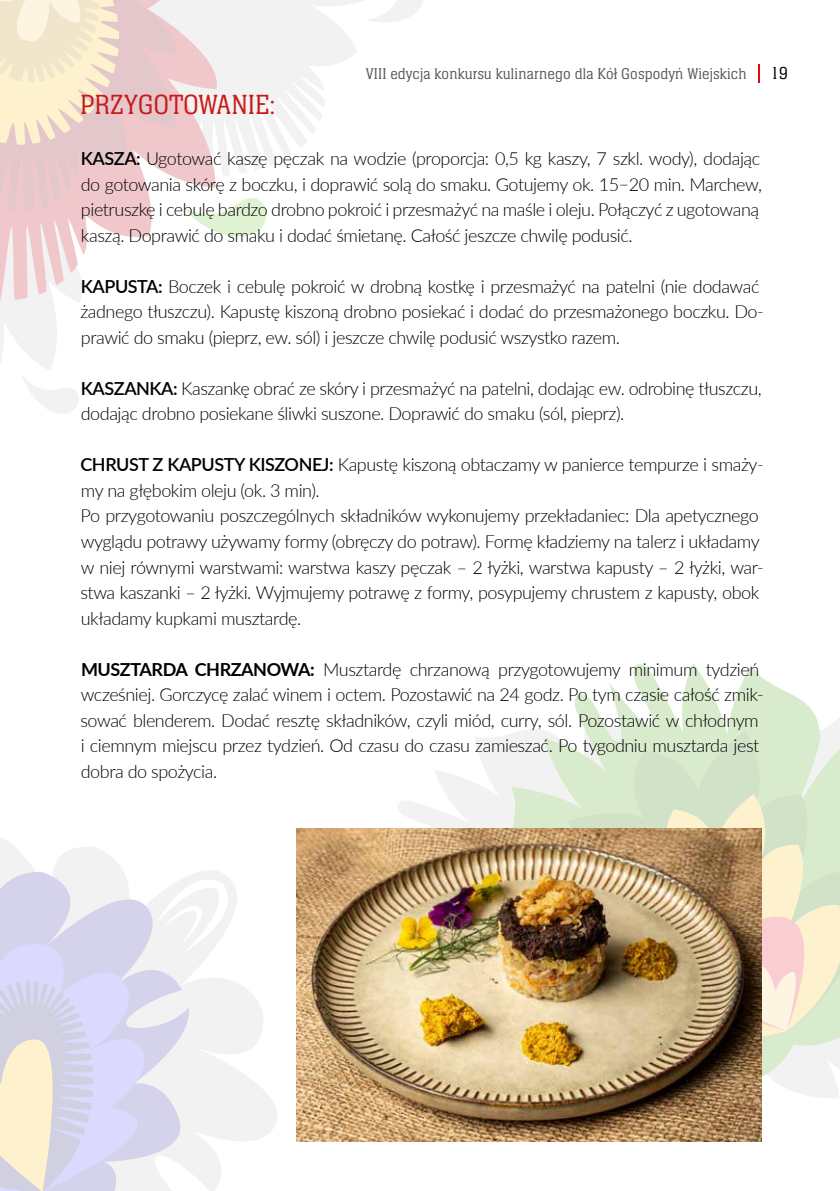
<style>
.page{position:relative;width:840px;height:1191px;background:#fff}
.page>*{position:absolute;margin:0;border:0;box-sizing:border-box;transform-origin:0 0}
.t1{font:300 28.8px "Neue Aachen Pro";letter-spacing:-.005em;color:#c71a1b}
.t2{font:300 18px/25.6px "Lato";letter-spacing:-.025em;color:#000}
.t3{font:300 18px "Neue Aachen Pro";color:#000}
.t4{font:300 16.2px "Neue Aachen Pro";letter-spacing:.01em;color:#575756}
.s1{font-weight:600}
.s2{font-weight:700}
</style>
<div class="page">
<svg style="left:327px;top:0;width:37px;height:66px"></svg>
<svg style="left:369px;top:0;width:54px;height:22px"></svg>
<svg style="left:0;top:0;width:327px;height:414px"></svg>
<svg style="left:193px;top:870px;width:84px;height:319px"></svg>
<svg style="left:193px;top:897px;width:22px;height:294px;fill:#f2f2f2"></svg>
<svg style="left:0;top:837px;width:193px;height:82px"></svg>
<svg style="left:160px;top:919px;width:38px;height:272px;fill:#f2f2f2"></svg>
<svg style="left:0;top:891px;width:160px;height:300px"></svg>
<svg style="left:398px;top:736px;width:102px;height:92px"></svg>
<svg style="left:445px;top:784px;width:55px;height:44px;fill:#f2f2f2"></svg>
<svg style="left:500px;top:663px;width:339px;height:425px"></svg>
<svg style="left:568px;top:731px;width:271px;height:97px;fill:#d9ebcd"></svg>
<svg style="left:613px;top:794px;width:226px;height:20px;fill:#d2e2c9"></svg>
<svg style="left:580px;top:814px;width:259px;height:263px"></svg>
<img style="left:296px;top:828px;width:464px;height:313px">
<svg style="left:758px;top:64px;width:1px;height:18px"></svg>
<p class="t4" style="left:365px;top:65px;width:382px">VIII edycja konkursu kulinarnego dla Kół Gospodyń Wiejskich</p>
<p class="t3" style="left:771px;top:64px;width:17px">19</p>
<h1 class="t1" style="left:80px;top:89px;width:196px">PRZYGOTOWANIE:</h1>
<p class="t2" style="left:81px;top:145px;width:682px"><span class="s1">KASZA:</span> Ugotować kaszę pęczak na wodzie (proporcja: 0,5 kg kaszy, 7 szkl. wody), dodając do gotowania skórę z boczku, i doprawić solą do smaku. Gotujemy ok. 15–20 min. Marchew, pietruszkę i cebulę bardzo drobno pokroić i przesmażyć na maśle i oleju. Połączyć z ugotowaną kaszą. Doprawić do smaku i dodać śmietanę. Całość jeszcze chwilę podusić.</p>
<p class="t2" style="left:80px;top:273px;width:684px"><span class="s1">KAPUSTA:</span> Boczek i cebulę pokroić w drobną kostkę i przesmażyć na patelni (nie dodawać żadnego tłuszczu). Kapustę kiszoną drobno posiekać i dodać do przesmażonego boczku. Do&shy;prawić do smaku (pieprz, ew. sól) i jeszcze chwilę podusić wszystko razem.</p>
<p class="t2" style="left:81px;top:375px;width:682px"><span class="s1">KASZANKA:</span> Kaszankę obrać ze skóry i przesmażyć na patelni, dodając ew. odrobinę tłuszczu, dodając drobno posiekane śliwki suszone. Doprawić do smaku (sól, pieprz).</p>
<p class="t2" style="left:80px;top:451px;width:684px"><span class="s1">CHRUST Z KAPUSTY KISZONEJ:</span> Kapustę kiszoną obtaczamy w panierce tempurze i smaży&shy;my na głębokim oleju (ok. 3 min).<br>Po przygotowaniu poszczególnych składników wykonujemy przekładaniec: Dla apetycznego wyglądu potrawy używamy formy (obręczy do potraw). Formę kładziemy na talerz i układamy w niej równymi warstwami: warstwa kaszy pęczak – 2 łyżki, warstwa kapusty – 2 łyżki, war&shy;stwa kaszanki – 2 łyżki. Wyjmujemy potrawę z formy, posypujemy chrustem z kapusty, obok układamy kupkami musztardę.</p>
<p class="t2" style="left:80px;top:655px;width:684px"><span class="s2">MUSZTARDA CHRZANOWA:</span> Musztardę chrzanową przygotowujemy minimum tydzień wcześniej. Gorczycę zalać winem i octem. Pozostawić na 24 godz. Po tym czasie całość zmik&shy;sować blenderem. Dodać resztę składników, czyli miód, curry, sól. Pozostawić w chłodnym i ciemnym miejscu przez tydzień. Od czasu do czasu zamieszać. Po tygodniu musztarda jest dobra do spożycia.</p>
</div>
